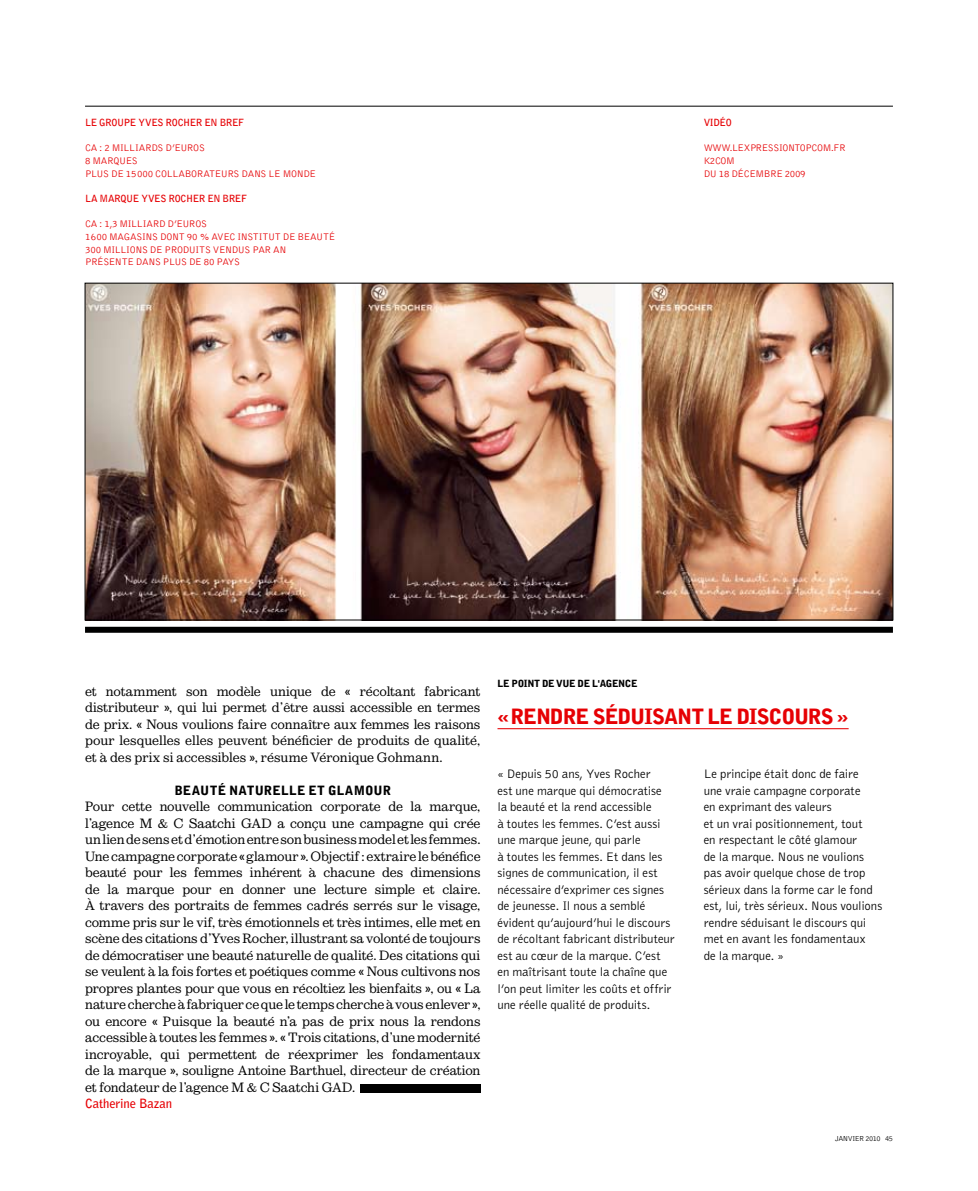
<style>
.page{position:relative;width:978px;height:1191px;background:#fff}
.page>*{position:absolute;margin:0;border:0;box-sizing:border-box;transform-origin:0 0}
.t1{font:900 21px "Bell Gothic";letter-spacing:-.05em;color:#e60004}
.t2{font:300 12.75px/16.5px "Sutro";color:#000;text-align:justify}
.t3{font:300 12.75px/16.5px "Bell Gothic";letter-spacing:-.005em;color:#000}
.t4{font:900 12.75px "Bell Gothic";letter-spacing:.015em;color:#000}
.t5{font:700 12.75px "Bell Gothic";color:#e60004}
.t6{font:300 9.9px/12.6px "Bell Gothic";letter-spacing:-.04em;color:#e60004}
.t7{font:700 9.9px "Bell Gothic";letter-spacing:-.04em;color:#e60004}
.t8{font:300 9.9px/12.6px "Bell Gothic";letter-spacing:-.015em;color:#e60004}
.t9{font:900 9.9px "Bell Gothic";letter-spacing:-.04em;color:#000}
.t10{font:300 7.5px "Bell Gothic";letter-spacing:-.06em;color:#000}
</style>
<div class="page">
<img style="left:87px;top:285px;width:804px;height:333px">
<hr style="left:85px;top:106px;width:808px;height:1px;background:#000">
<div style="left:360px;top:1084px;width:120px;height:9px;background:#000"></div>
<div style="left:85px;top:627px;width:808px;height:6px;background:#000"></div>
<hr style="left:497px;top:728px;width:352px;height:1px;background:#e60004">
<p class="t7" style="left:85px;top:116px;width:161px">LE GROUPE YVES ROCHER EN BREF</p>
<p class="t6" style="left:85px;top:142px;width:31px">CA : 2 millia</p>
<p class="t6" style="left:145px;top:142px;width:61px">rds d’eu ros</p>
<p class="t8" style="left:85px;top:155px;width:75px">8 marques<br>Plus de 15000 collabo</p>
<p class="t6" style="left:197px;top:167px;width:14px">rateu</p>
<p class="t6" style="left:227px;top:167px;width:21px">rs dan</p>
<p class="t6" style="left:261px;top:167px;width:30px">s le monde</p>
<p class="t7" style="left:85px;top:192px;width:164px">LA MARQUE YVES ROCHER EN BREF</p>
<p class="t6" style="left:85px;top:218px;width:39px">CA : 1,3 millia</p>
<p class="t6" style="left:153px;top:218px;width:56px">rd d’eu ros</p>
<p class="t6" style="left:85px;top:231px;width:29px">1600 maga</p>
<p class="t6" style="left:137px;top:231px;width:31px">sins dont</p>
<p class="t6" style="left:187px;top:231px;width:32px">90% avec</p>
<p class="t6" style="left:237px;top:231px;width:22px">in stitut</p>
<p class="t6" style="left:283px;top:231px;width:22px">de beaut</p>
<p class="t6" style="left:329px;top:231px;width:8px">é</p>
<p class="t6" style="left:85px;top:243px;width:22px">300 million</p>
<p class="t6" style="left:142px;top:243px;width:42px">s de produit</p>
<p class="t6" style="left:205px;top:243px;width:15px">s vendu</p>
<p class="t6" style="left:245px;top:243px;width:36px">s pa r an</p>
<p class="t6" style="left:85px;top:256px;width:31px">Présente</p>
<p class="t6" style="left:136px;top:256px;width:7px">dan</p>
<p class="t6" style="left:155px;top:256px;width:15px">s plu</p>
<p class="t6" style="left:181px;top:256px;width:39px">s de 80 pay</p>
<p class="t6" style="left:234px;top:256px;width:8px">s</p>
<p class="t7" style="left:704px;top:116px;width:30px">VIDÉO</p>
<p class="t6" style="left:704px;top:142px;width:83px">www.lexpressiontopcom</p>
<p class="t6" style="left:831px;top:142px;width:16px">.fr</p>
<p class="t6" style="left:704px;top:155px;width:48px">k2com<br>du 18 d écemb</p>
<p class="t6" style="left:770px;top:167px;width:37px">re 2009</p>
<p class="t2" style="left:85px;top:683px;width:397px">et notamment son modèle unique de « récoltant fabricant distributeur », qui lui permet d’être aussi accessible en termes de prix. « Nous voulions faire connaître aux femmes les raisons pour lesquelles elles peuvent bénéficier de produits de qualité, et à des prix si accessibles », résume Véronique Gohmann.</p>
<p class="t4" style="left:174px;top:783px;width:218px">BEAUTÉ NATU RELLE ET GLAMOU R</p>
<p class="t2" style="left:85px;top:798px;width:397px">Pour cette nouvelle communication corporate de la marque, l’agence M &amp; C Saatchi GAD a conçu une campagne qui crée un lien de sens et d’émotion entre son business model et les femmes.<br>Une campagne corporate «glamour ». Objectif: extraire le bénéfice beauté pour les femmes inhérent à chacune des dimensions de la marque pour en donner une lecture simple et claire.<br>À travers des portraits de femmes cadrés serrés sur le visage, comme pris sur le vif, très émotionnels et très intimes, elle met en scène des citations d’Yves Rocher, illustrant sa volonté de toujours de démocratiser une beauté naturelle de qualité. Des citations qui se veulent à la fois fortes et poétiques comme « Nous cultivons nos propres plantes pour que vous en récoltiez les bienfaits », ou « La nature cherche à fabriquer ce que le temps cherche à vous enlever », ou encore « Puisque la beauté n’a pas de prix nous la rendons accessible à toutes les femmes ». « Trois citations, d’une modernité incroyable, qui permettent de réexprimer les fondamentaux de la marque », souligne Antoine Barthuel, directeur de création et fondateur de l’agence M &amp; C Saatchi GAD.</p>
<p class="t5" style="left:85px;top:1096px;width:89px">CATHERINE BAZAN</p>
<p class="t9" style="left:497px;top:677px;width:142px">LE POINT DE VU E DE L'AGENCE</p>
<h1 class="t1" style="left:497px;top:704px;width:353px">«RENDRE SÉDUISANT LE DISCOURS »</h1>
<p class="t3" style="left:497px;top:766px;width:179px">« Depuis 50 ans, Yves Rocher<br>est une marque qui démocratise<br>la beauté et la rend accessible<br>à toutes les femmes. C’est aussi une marque jeune, qui parle<br>à toutes les femmes. Et dans les signes de communication, il est nécessaire d’exprimer ces signes de jeunesse. Il nous a semblé évident qu’aujourd’hui le discours de récoltant fabricant distributeur est au cœur de la marque. C’est en maîtrisant toute la chaîne que l’on peut limiter les coûts et offrir une réelle qualité de produits.</p>
<p class="t3" style="left:704px;top:766px;width:180px">Le principe était donc de faire<br>une vraie campagne corporate<br>en exprimant des valeurs<br>et un vrai positionnement, tout<br>en respectant le côté glamour<br>de la marque. Nous ne voulions pas avoir quelque chose de trop sérieux dans la forme car le fond est, lui, très sérieux. Nous voulions rendre séduisant le discours qui met en avant les fondamentaux<br>de la marque. »</p>
<p class="t10" style="left:835px;top:1135px;width:9px">janvie</p>
<p class="t10" style="left:859px;top:1135px;width:35px">r 2010 45</p>
</div>
